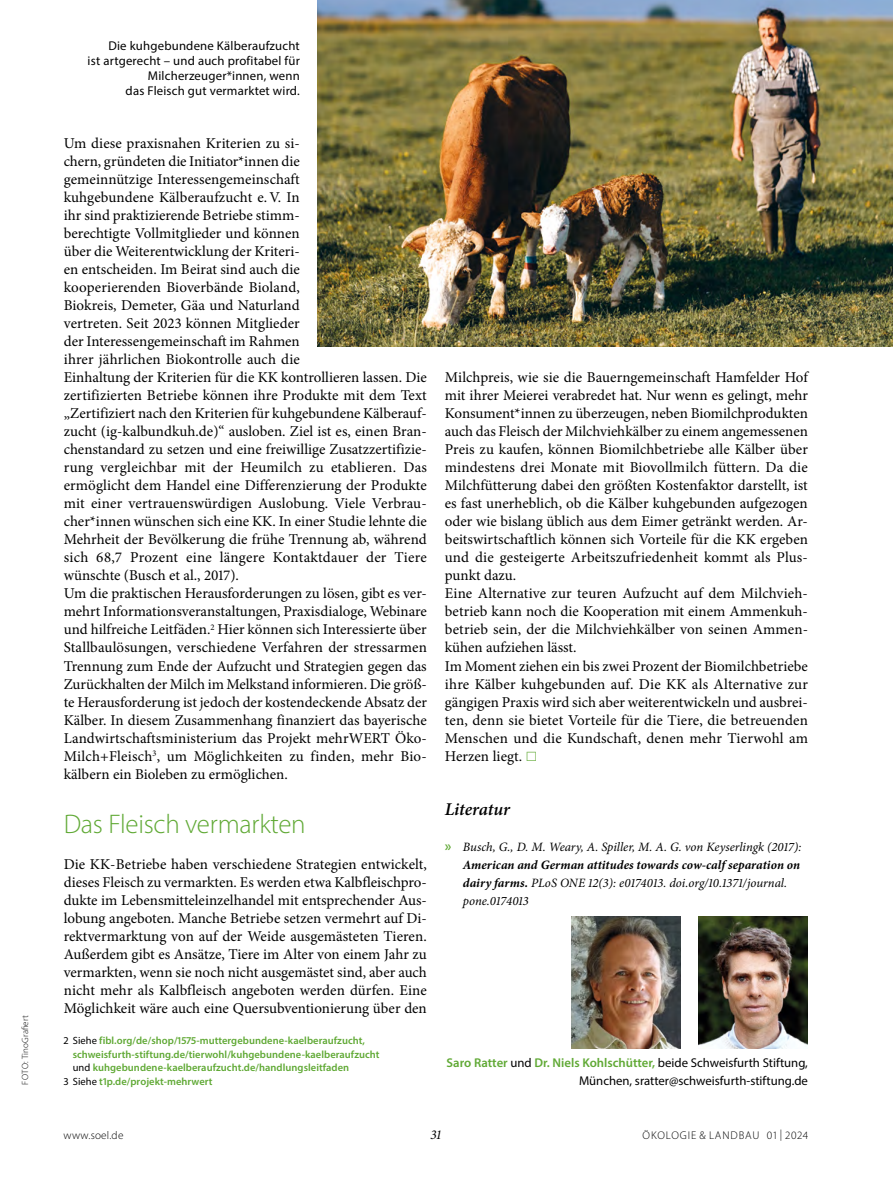
<style>
.page{position:relative;width:893px;height:1191px;background:#fff}
.page>*{position:absolute;margin:0;border:0;box-sizing:border-box;transform-origin:0 0}
.t1{font:300 27px "Myriad Pro";letter-spacing:-.01em;color:#60a935}
.t2{font:italic 600 18px "Minion Pro";letter-spacing:-.01em;color:#000}
.t3{font:15px/18px "Minion Pro";color:#000}
.t4{font:italic 13.5px "Minion Pro";color:#000}
.t5{font:12.75px/15px "Myriad Pro";letter-spacing:.015em;color:#000;text-align:right}
.t6{font:italic 12.75px/18px "Minion Pro";color:#000}
.t7{font:300 11.25px "Myriad Pro";letter-spacing:.08em;color:#000}
.t8{font:300 11.25px "Myriad Pro";letter-spacing:.02em;color:#000}
.t9{font:600 10.5px "Myriad Pro";letter-spacing:.005em;color:#60a935}
.t10{font:300 9px "Myriad Pro";letter-spacing:.015em;color:#000}
.s1{font-weight:400;color:#000}
.s2{font-family:"Myriad Pro";font-weight:600;font-style:normal;font-size:15px;color:#60a935}
.s3{font-weight:700}
.s4{font-weight:600;color:#60a935}
</style>
<div class="page">
<img style="left:318px;top:0;width:575px;height:346px">
<img style="left:699px;top:916px;width:109px;height:132px">
<img style="left:572px;top:916px;width:109px;height:132px">
<p class="t10" style="left:20px;top:1084px;width:70px;rotate:-90deg">FOTO: TinoGrafiert</p>
<p class="t5" style="left:88px;top:38px;width:214px">Die kuhgebundene Kälberaufzucht<br>ist artgerecht – und auch profitabel für Milcherzeuger*innen, wenn<br>das Fleisch gut vermarktet wird.</p>
<p class="t3" style="left:64px;top:135px;width:365px">Um diese praxisnahen Kriterien zu si-<br>chern, gründeten die Initiator*innen die<br>gemeinnützige Interessengemeinschaft<br>kuhgebundene Kälberaufzucht e. V. In<br>ihr sind praktizierende Betriebe stimm-<br>berechtigte Vollmitglieder und können<br>über die Weiterentwicklung der Kriteri-<br>en entscheiden. Im Beirat sind auch die<br>kooperierenden Bioverbände Bioland,<br>Biokreis, Demeter, Gäa und Naturland<br>vertreten. Seit 2023 können Mitglieder<br>der Interessengemeinschaft im Rahmen<br>ihrer jährlichen Biokontrolle auch die<br>Einhaltung der Kriterien für die KK kontrollieren lassen. Die zertifizierten Betriebe können ihre Produkte mit dem Text „Zertifiziert nach den Kriterien für kuhgebundene Kälberauf&shy;zucht (ig-kalbundkuh.de)“ ausloben. Ziel ist es, einen Bran&shy;chenstandard zu setzen und eine freiwillige Zusatzzertifizie&shy;rung vergleichbar mit der Heumilch zu etablieren. Das ermöglicht dem Handel eine Differenzierung der Produkte mit einer vertrauenswürdigen Auslobung. Viele Verbrau&shy;cher*innen wünschen sich eine KK. In einer Studie lehnte die Mehrheit der Bevölkerung die frühe Trennung ab, während sich 68,7 Prozent eine längere Kontaktdauer der Tiere wünschte (Busch et al., 2017).<br>Um die praktischen Herausforderungen zu lösen, gibt es ver&shy;mehrt Informationsveranstaltungen, Praxisdialoge, Webinare und hilfreiche Leitfäden.<sup>2</sup> Hier können sich Interessierte über Stallbaulösungen, verschiedene Verfahren der stressarmen Trennung zum Ende der Aufzucht und Strategien gegen das Zurückhalten der Milch im Melkstand informieren. Die größ&shy;te Herausforderung ist jedoch der kostendeckende Absatz der Kälber. In diesem Zusammenhang finanziert das bayerische Landwirtschaftsministerium das Projekt mehrWERT Öko-Milch+Fleisch<sup>3</sup>, um Möglichkeiten zu finden, mehr Bio&shy;kälbern ein Bioleben zu ermöglichen.</p>
<h1 class="t1" style="left:64px;top:807px;width:243px">Das Fleisch vermarkten</h1>
<p class="t3" style="left:64px;top:855px;width:365px;text-align:justify">Die KK-Betriebe haben verschiedene Strategien entwickelt, dieses Fleisch zu vermarkten. Es werden etwa Kalbfleischpro&shy;dukte im Lebensmitteleinzelhandel mit entsprechender Aus&shy;lobung angeboten. Manche Betriebe setzen vermehrt auf Di&shy;rektvermarktung von auf der Weide ausgemästeten Tieren.<br>Außerdem gibt es Ansätze, Tiere im Alter von einem Jahr zu vermarkten, wenn sie noch nicht ausgemästet sind, aber auch nicht mehr als Kalbfleisch angeboten werden dürfen. Eine Möglichkeit wäre auch eine Quersubventionierung über den</p>
<p class="t9" style="left:64px;top:1034px;width:303px"><span class="s1">2 Siehe</span> fibl.org/de/shop/1575-muttergebundene-kaelberaufzucht,</p>
<p class="t9" style="left:73px;top:1047px;width:308px">schweisfurth-stiftung.de/tierwohl/kuhgebundene-kaelberaufzucht</p>
<p class="t9" style="left:73px;top:1061px;width:278px"><span class="s1">und</span> kuhgebundene-kaelberaufzucht.de/handlungsleitfaden</p>
<p class="t9" style="left:64px;top:1074px;width:150px"><span class="s1">3 Siehe</span> t1p.de/projekt-mehrwert</p>
<p class="t3" style="left:445px;top:369px;width:365px">Milchpreis, wie sie die Bauerngemeinschaft Hamfelder Hof mit ihrer Meierei verabredet hat. Nur wenn es gelingt, mehr Konsument*innen zu überzeugen, neben Biomilchprodukten auch das Fleisch der Milchviehkälber zu einem angemessenen Preis zu kaufen, können Biomilchbetriebe alle Kälber über mindestens drei Monate mit Biovollmilch füttern. Da die Milchfütterung dabei den größten Kostenfaktor darstellt, ist es fast unerheblich, ob die Kälber kuhgebunden aufgezogen oder wie bislang üblich aus dem Eimer getränkt werden. Ar&shy;beitswirtschaftlich können sich Vorteile für die KK ergeben und die gesteigerte Arbeitszufriedenheit kommt als Plus&shy;punkt dazu.<br>Eine Alternative zur teuren Aufzucht auf dem Milchvieh&shy;betrieb kann noch die Kooperation mit einem Ammenkuh&shy;betrieb sein, der die Milchviehkälber von seinen Ammen&shy;kühen aufziehen lässt.<br>Im Moment ziehen ein bis zwei Prozent der Biomilchbetriebe ihre Kälber kuhgebunden auf. Die KK als Alternative zur gängigen Praxis wird sich aber weiterentwickeln und ausbrei&shy;ten, denn sie bietet Vorteile für die Tiere, die betreuenden Menschen und die Kundschaft, denen mehr Tierwohl am Herzen liegt.</p>
<p class="t2" style="left:445px;top:796px;width:67px">Literatur</p>
<p class="t6" style="left:463px;top:837px;width:340px;text-indent:-18px"><span class="s2">»</span> Busch, G., D. M. Weary, A. Spiller, M. A. G. von Keyserlingk (2017):<br><span class="s3">American and German attitudes towards cow-calf separation on dairy farms.</span> PLoS ONE 12(3): e0174013. doi.org/10.1371/journal. pone.0174013</p>
<p class="t5" style="left:447px;top:1053px;width:363px;line-height:18px"><span class="s4">Saro Ratter</span> und <span class="s4">Dr. Niels Kohlschütter,</span> beide Schweisfurth Stiftung,<br>München, sratter@schweisfurth-stiftung.de</p>
<p class="t8" style="left:64px;top:1128px;width:61px">www.soel.de</p>
<p class="t4" style="left:431px;top:1125px;width:12px">31</p>
<p class="t7" style="left:643px;top:1128px;width:167px">ÖKOLOGIE &amp; LANDBAU 01 | 2024</p>
</div>
